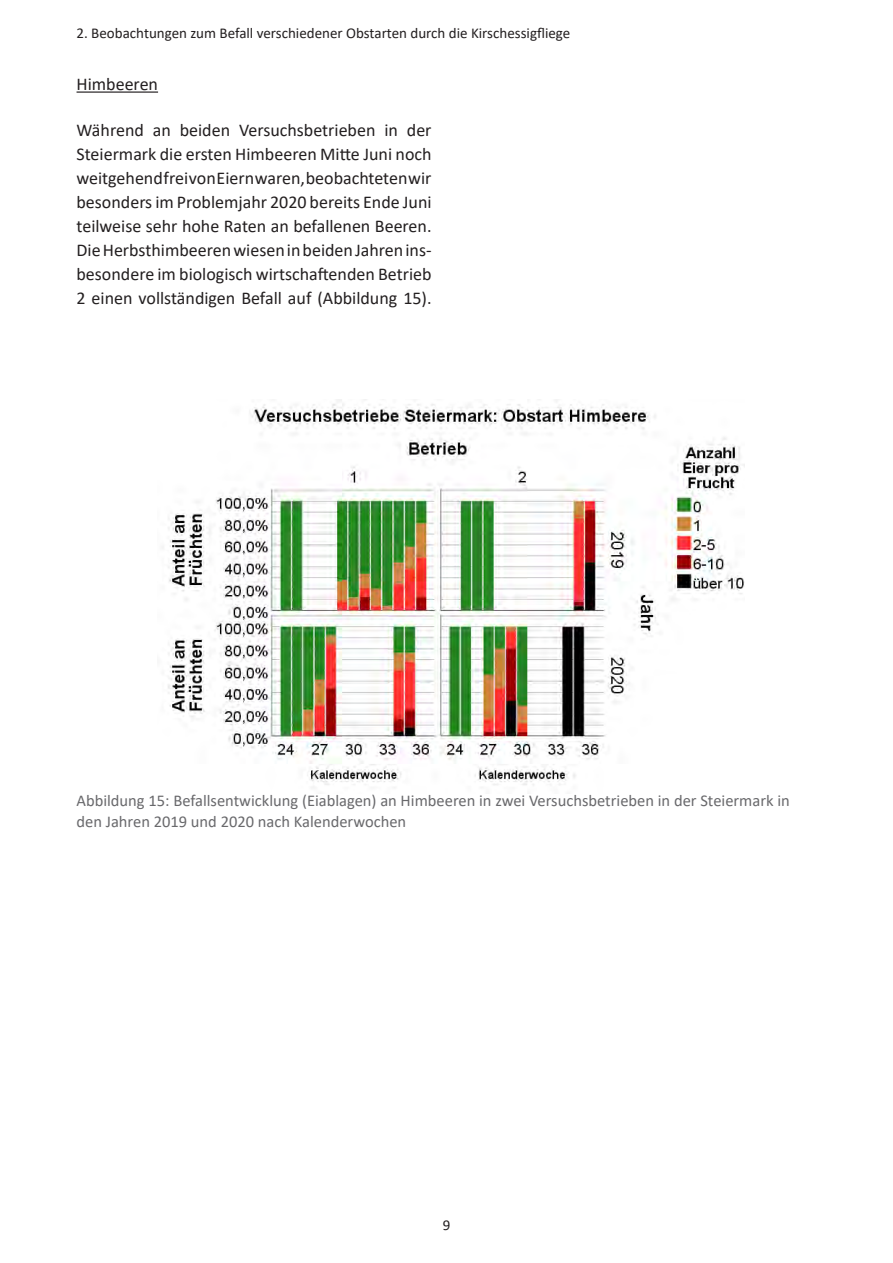
<style>
.page{position:relative;width:893px;height:1263px;background:#fff}
.page>*{position:absolute;margin:0;border:0;box-sizing:border-box;transform-origin:0 0}
.t1{font:18px/24px "Calibri";color:#231f20;text-align:justify}
.t2{font:16.5px/21px "Calibri";color:#69696c}
.t3{font:15px "Calibri";color:#231f20}
</style>
<div class="page">
<hr style="left:77px;top:91px;width:81px;height:2px;background:#231f20">
<img style="left:162px;top:400px;width:582px;height:388px">
<p class="t3" style="left:77px;top:23px;width:495px">2. Beobachtungen zum Befall verschiedener Obstarten durch die Kirschessigfliege</p>
<p class="t1" style="left:77px;top:72px;width:83px">Himbeeren</p>
<p class="t1" style="left:77px;top:117px;width:357px">Während an beiden Versuchsbetrieben in der Steiermark die ersten Himbeeren Mitte Juni noch weitgehend frei von Eiern waren, beobachteten wir besonders im Problemjahr 2020 bereits Ende Juni teilweise sehr hohe Raten an befallenen Beeren.</p>
<p class="t1" style="left:77px;top:237px;width:357px">Die Herbsthimbeeren wiesen in beiden Jahren ins&shy;besondere im biologisch wirtschaftenden Betrieb 2 einen vollständigen Befall auf (Abbildung 15).</p>
<p class="t2" style="left:77px;top:790px;width:715px">Abbildung 15: Befallsentwicklung (Eiablagen) an Himbeeren in zwei Versuchsbetrieben in der Steiermark in den Jahren 2019 und 2020 nach Kalenderwochen</p>
<p class="t3" style="left:443px;top:1214px;width:9px">9</p>
</div>
